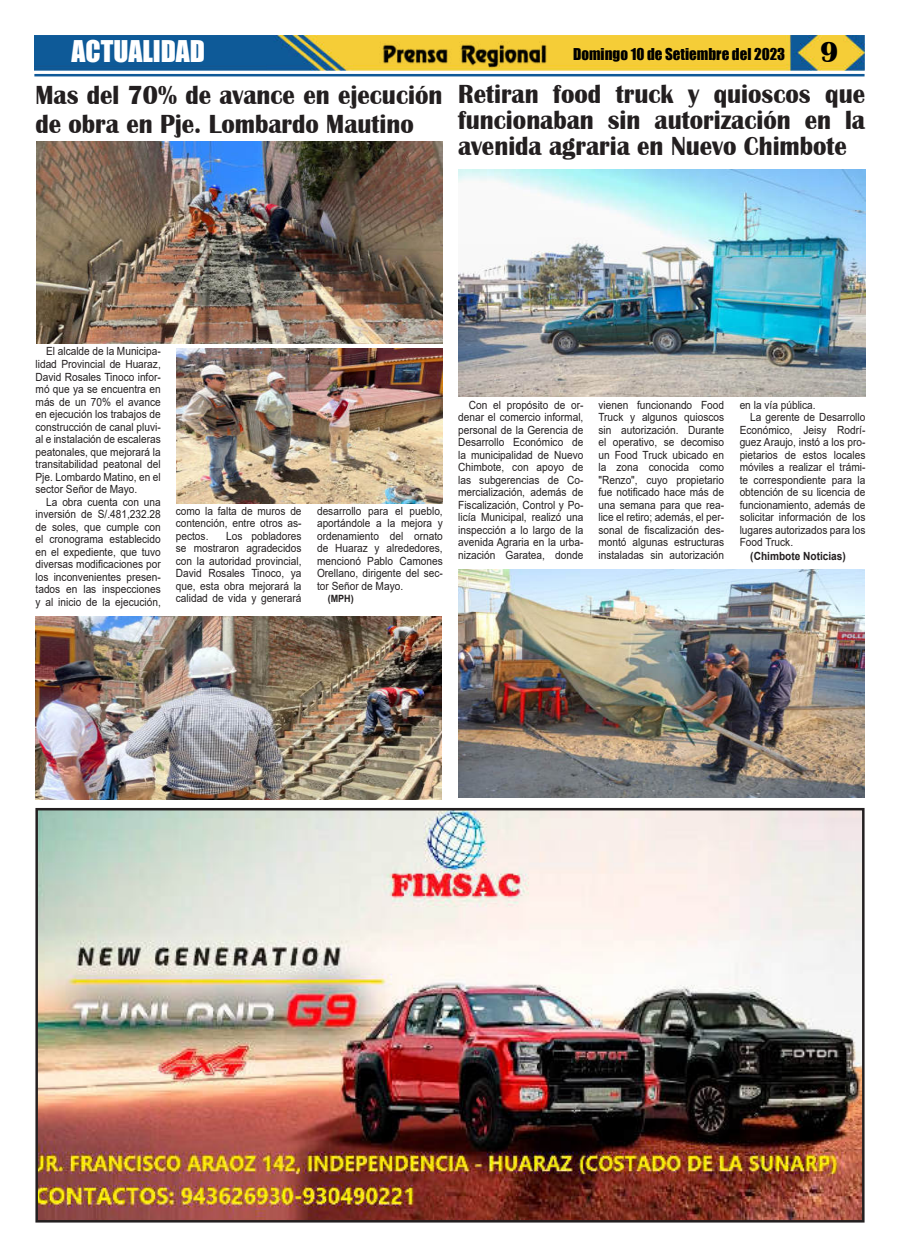
<style>
.page{position:relative;width:900px;height:1258px;background:#fff}
.page>*{position:absolute;margin:0;border:0;box-sizing:border-box;transform-origin:0 0}
.t1{font:27.5px "Impact";color:#fff}
.t2{font:700 27px/26.2px "Britannic";color:#231f20;scale:.92 1}
.t3{font:15px "Impact";color:#000}
.t4{font:11.25px/12.5px "Arial";color:#231f20;text-align:justify;scale:.9 1}
.t5{font:700 11.25px "Arial";color:#231f20;scale:.9 1}
.t6{font:700 10px "Arial";color:#231f20;scale:.9 1}
.s1{font-family:"Britannic";font-weight:700;font-size:30px}
</style>
<div class="page">
<img style="left:34px;top:35px;width:831px;height:36px">
<hr style="left:34px;top:74px;width:831px;height:2px;background:#0f5998">
<img style="left:380px;top:41px;width:169px;height:27px">
<img style="left:39px;top:812px;width:822px;height:406px">
<div style="left:35px;top:808px;width:830px;height:414px;border:3px solid #231f20"></div>
<img style="left:36px;top:142px;width:406px;height:202px">
<img style="left:36px;top:617px;width:406px;height:182px">
<img style="left:176px;top:348px;width:267px;height:155px">
<img style="left:458px;top:570px;width:406px;height:228px">
<img style="left:458px;top:169px;width:407px;height:228px">
<h1 class="t1" style="left:71px;top:37px;width:135px">ACTUALIDAD</h1>
<h3 class="t3" style="left:573px;top:48px;width:267px">Domingo 10 de Setiembre del 2023 <span class="s1">9</span></h3>
<h2 class="t2" style="left:35px;top:83px;width:444px;line-height:28.8px">Mas del 70% de avance en ejecución de obra en Pje. Lombardo Mautino</h2>
<h2 class="t2" style="left:458px;top:83px;width:444px;text-align:justify">Retiran food truck y quioscos que funcionaban sin autorización en la avenida agraria en Nuevo Chimbote</h2>
<p class="t4" style="left:36px;top:346px;width:141px;text-indent:11px">El alcalde de la Municipa&shy;lidad Provincial de Huaraz, David Rosales Tinoco infor&shy;mó que ya se encuentra en más de un 70% el avance en ejecución los trabajos de construcción de canal pluvi&shy;al e instalación de escaleras peatonales, que mejorará la transitabilidad peatonal del Pje. Lombardo Matino, en el sector Señor de Mayo.</p>
<p class="t4" style="left:36px;top:496px;width:141px;text-indent:11px">La obra cuenta con una inversión de S/.481,232.28 de soles, que cumple con el cronograma establecido en el expediente, que tuvo diversas modificaciones por los inconvenientes presen&shy;tados en las inspecciones y al inicio de la ejecución,</p>
<p class="t4" style="left:176px;top:506px;width:141px">como la falta de muros de contención, entre otros as&shy;pectos.</p>
<p class="t4" style="left:176px;top:531px;width:141px;text-indent:50px">Los pobladores se mostraron agradecidos con la autoridad provincial, David Rosales Tinoco, ya que, esta obra mejorará la calidad de vida y generará</p>
<p class="t4" style="left:317px;top:506px;width:141px">desarrollo para el pueblo, aportándole a la mejora y ordenamiento del ornato de Huaraz y alrededores, mencionó Pablo Camones Orellano, dirigente del sec&shy;tor Señor de Mayo.</p>
<p class="t6" style="left:328px;top:595px;width:30px">(MPH)</p>
<p class="t4" style="left:458px;top:399px;width:141px;text-indent:11px">Con el propósito de or&shy;denar el comercio informal, personal de la Gerencia de Desarrollo Económico de la municipalidad de Nuevo Chimbote, con apoyo de las subgerencias de Co&shy;mercialización, además de Fiscalización, Control y Po&shy;licía Municipal, realizó una inspección a lo largo de la avenida Agraria en la urba&shy;nización Garatea, donde</p>
<p class="t4" style="left:598px;top:399px;width:141px">vienen funcionando Food Truck y algunos quioscos sin autorización. Durante el operativo, se decomiso un Food Truck ubicado en la zona conocida como "Renzo", cuyo propietario fue notificado hace más de una semana para que rea&shy;lice el retiro; además, el per&shy;sonal de fiscalización des&shy;montó algunas estructuras instaladas sin autorización</p>
<p class="t4" style="left:740px;top:399px;width:86px">en la vía pública.</p>
<p class="t4" style="left:750px;top:412px;width:129px">La gerente de Desarrollo</p>
<p class="t4" style="left:740px;top:424px;width:141px">Económico, Jeisy Rodrí-</p>
<p class="t4" style="left:740px;top:437px;width:141px">guez Araujo, instó a los pro-</p>
<p class="t4" style="left:740px;top:449px;width:141px">pietarios de estos locales</p>
<p class="t4" style="left:740px;top:462px;width:141px">móviles a realizar el trámi-</p>
<p class="t4" style="left:740px;top:474px;width:141px">te correspondiente para la</p>
<p class="t4" style="left:740px;top:487px;width:141px">obtención de su licencia de</p>
<p class="t4" style="left:740px;top:499px;width:141px">funcionamiento, además de</p>
<p class="t4" style="left:740px;top:512px;width:141px">solicitar información de los</p>
<p class="t4" style="left:740px;top:524px;width:141px">lugares autorizados para los</p>
<p class="t4" style="left:740px;top:537px;width:61px">Food Truck.</p>
<p class="t5" style="left:750px;top:552px;width:108px">(Chimbote Noticias)</p>
</div>
